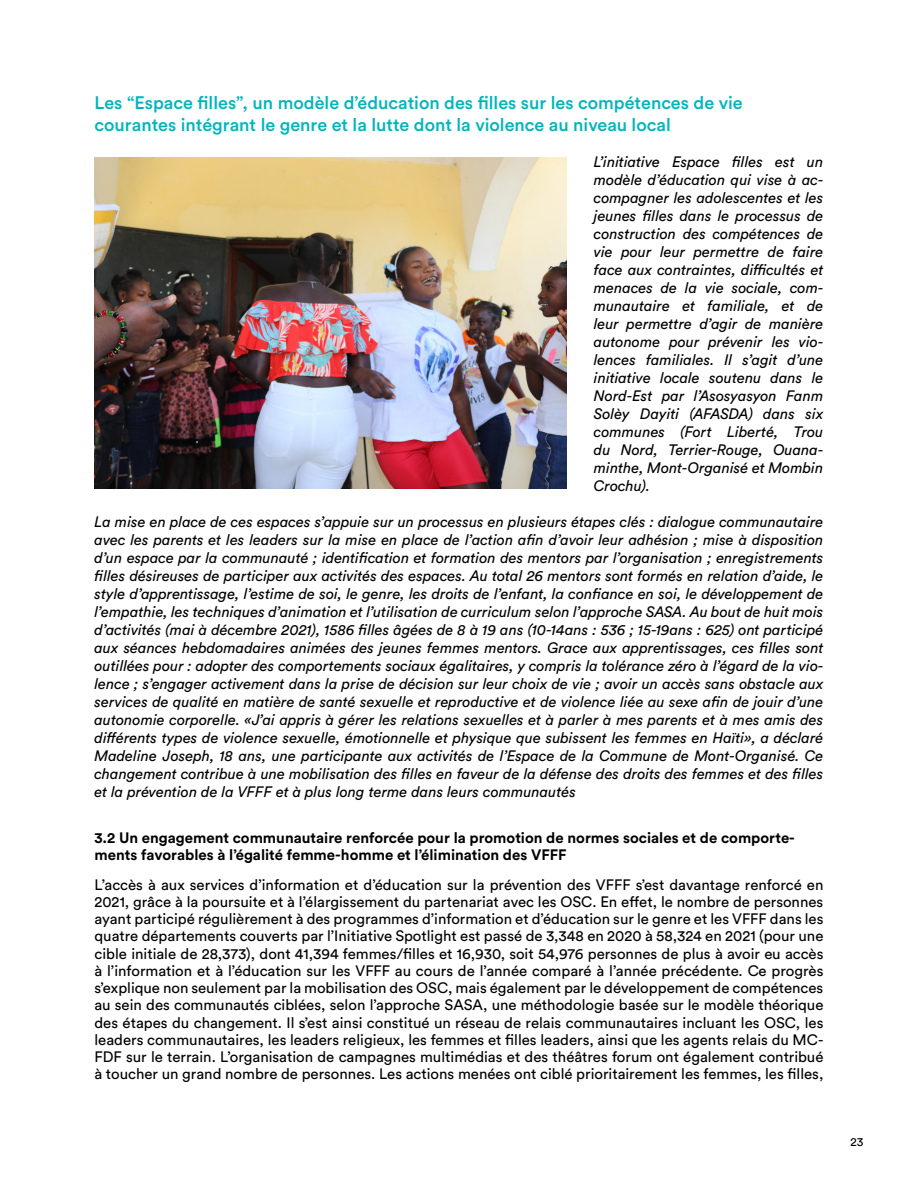
<style>
.page{position:relative;width:918px;height:1188px;background:#fff}
.page>*{position:absolute;margin:0;border:0;box-sizing:border-box;transform-origin:0 0}
.t1{font:500 18px/21.6px "Circular Std";color:#00b6bc}
.t2{font:italic 15px/18px "Circular Std";color:#000;text-align:justify}
.t3{font:15px/17.2px "Circular Std";color:#000;text-align:justify}
.t4{font:700 15px/17.2px "Circular Std";color:#000}
.t5{font:12px "Circular Std";color:#000}
</style>
<div class="page">
<img style="left:94px;top:157px;width:473px;height:332px">
<p class="t1" style="left:94px;top:92px;width:650px">Les “Espace filles”, un modèle d’éducation des filles sur les compétences de vie courantes intégrant le genre et la lutte dont la violence au niveau local</p>
<p class="t2" style="left:594px;top:152px;width:231px">L’initiative Espace filles est un modèle d’éducation qui vise à ac&shy;compagner les adolescentes et les jeunes filles dans le processus de construction des compétences de vie pour leur permettre de faire face aux contraintes, difficultés et menaces de la vie sociale, com&shy;munautaire et familiale, et de leur permettre d’agir de manière autonome pour prévenir les vio&shy;lences familiales. Il s’agit d’une initiative locale soutenu dans le Nord-Est par l’Asosyasyon Fanm Solèy Dayiti (AFASDA) dans six communes (Fort Liberté, Trou du Nord, Terrier-Rouge, Ouana&shy;minthe, Mont-Organisé et Mombin Crochu).</p>
<p class="t2" style="left:94px;top:512px;width:731px">La mise en place de ces espaces s’appuie sur un processus en plusieurs étapes clés : dialogue communautaire avec les parents et les leaders sur la mise en place de l’action afin d’avoir leur adhésion ; mise à disposition d’un espace par la communauté ; identification et formation des mentors par l’organisation ; enregistrements filles désireuses de participer aux activités des espaces. Au total 26 mentors sont formés en relation d’aide, le style d’apprentissage, l’estime de soi, le genre, les droits de l’enfant, la confiance en soi, le développement de l’empathie, les techniques d’animation et l’utilisation de curriculum selon l’approche SASA. Au bout de huit mois d’activités (mai à décembre 2021), 1586 filles âgées de 8 à 19 ans (10-14ans : 536 ; 15-19ans : 625) ont participé aux séances hebdomadaires animées des jeunes femmes mentors. Grace aux apprentissages, ces filles sont outillées pour : adopter des comportements sociaux égalitaires, y compris la tolérance zéro à l’égard de la vio&shy;lence ; s’engager activement dans la prise de décision sur leur choix de vie ; avoir un accès sans obstacle aux services de qualité en matière de santé sexuelle et reproductive et de violence liée au sexe afin de jouir d’une autonomie corporelle. «J’ai appris à gérer les relations sexuelles et à parler à mes parents et à mes amis des différents types de violence sexuelle, émotionnelle et physique que subissent les femmes en Haïti», a déclaré Madeline Joseph, 18 ans, une participante aux activités de l’Espace de la Commune de Mont-Organisé. Ce changement contribue à une mobilisation des filles en faveur de la défense des droits des femmes et des filles et la prévention de la VFFF et à plus long terme dans leurs communautés</p>
<p class="t4" style="left:94px;top:829px;width:702px">3.2 Un engagement communautaire renforcée pour la promotion de normes sociales et de comporte&shy;ments favorables à l’égalité femme-homme et l’élimination des VFFF</p>
<p class="t3" style="left:94px;top:876px;width:731px">L’accès à aux services d’information et d’éducation sur la prévention des VFFF s’est davantage renforcé en 2021, grâce à la poursuite et à l’élargissement du partenariat avec les OSC. En effet, le nombre de personnes ayant participé régulièrement à des programmes d’information et d’éducation sur le genre et les VFFF dans les quatre départements couverts par l’Initiative Spotlight est passé de 3,348 en 2020 à 58,324 en 2021 (pour une cible initiale de 28,373), dont 41,394 femmes/filles et 16,930, soit 54,976 personnes de plus à avoir eu accès à l’information et à l’éducation sur les VFFF au cours de l’année comparé à l’année précédente. Ce progrès s’explique non seulement par la mobilisation des OSC, mais également par le développement de compétences au sein des communautés ciblées, selon l’approche SASA, une méthodologie basée sur le modèle théorique des étapes du changement. Il s’est ainsi constitué un réseau de relais communautaires incluant les OSC, les leaders communautaires, les leaders religieux, les femmes et filles leaders, ainsi que les agents relais du MC-FDF sur le terrain. L’organisation de campagnes multimédias et des théâtres forum ont également contribué à toucher un grand nombre de personnes. Les actions menées ont ciblé prioritairement les femmes, les filles,</p>
<p class="t5" style="left:850px;top:1134px;width:14px">23</p>
</div>
